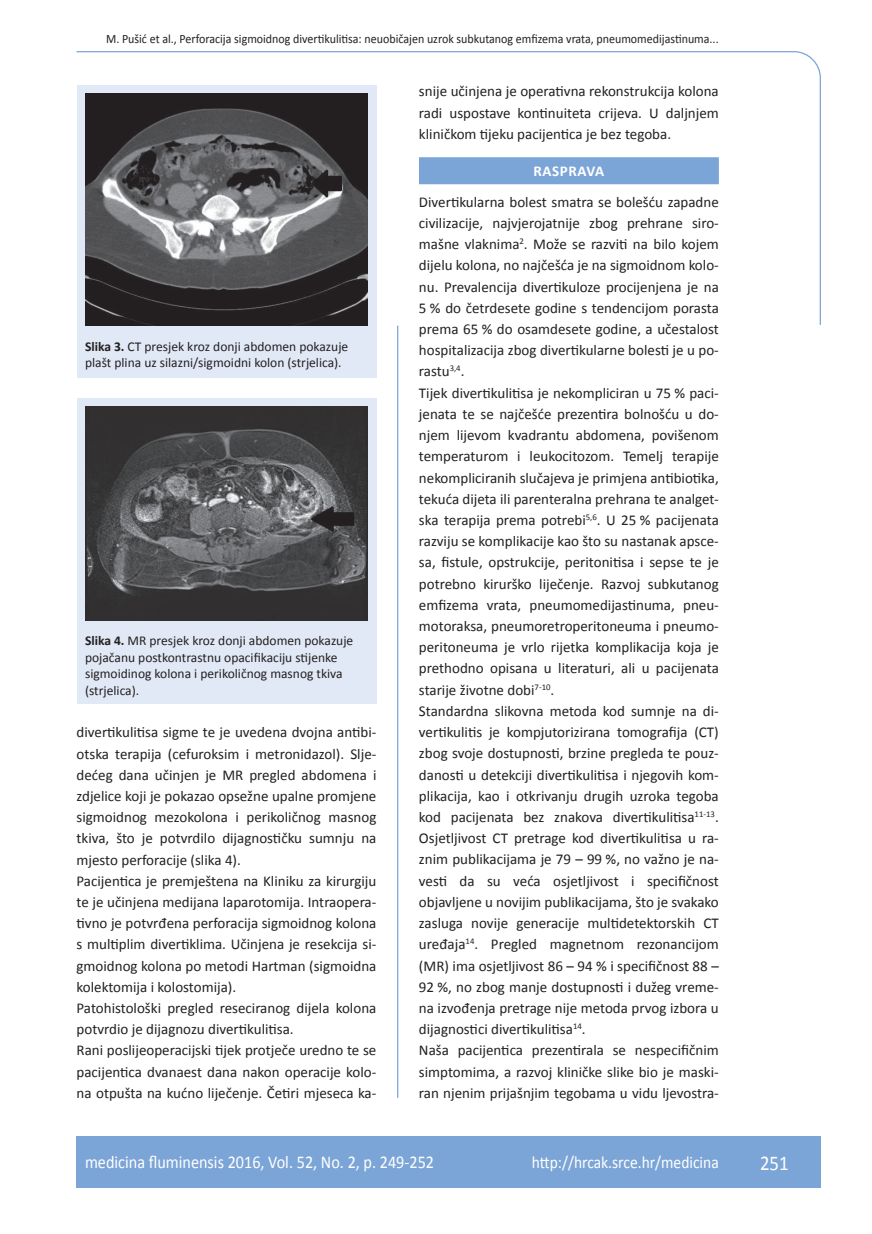
<style>
.page{position:relative;width:872px;height:1234px;background:#fff}
.page>*{position:absolute;margin:0;border:0;box-sizing:border-box;transform-origin:0 0}
.t1{font:21px "Calibri";color:#fff;scale:.9 1}
.t2{font:18px "Calibri";color:#fff;scale:.9 1}
.t3{font:17.25px "Calibri";color:#fff;scale:.9 1}
.t4{font:15px/21.1px "Calibri";color:#231f20}
.t5{font:700 15px "Calibri";letter-spacing:.04em;color:#fff}
.t6{font:13.5px/16.5px "Calibri";color:#231f20}
.t7{font:12.75px "Calibri";color:#231f20;scale:.94 1}
.s1{font-weight:700}
</style>
<div class="page">
<svg style="left:76px;top:51px;width:745px;height:275px"></svg>
<hr style="left:397px;top:325px;width:1px;height:772px;background:#7ca5d7">
<div style="left:77px;top:1135px;width:744px;height:51px;background:#7ca5d7"></div>
<div style="left:419px;top:157px;width:300px;height:27px;background:#7ca5d7"></div>
<div style="left:77px;top:85px;width:299px;height:292px;background:#e1e9f6"></div>
<img style="left:85px;top:94px;width:282px;height:231px">
<div style="left:77px;top:397px;width:299px;height:306px;background:#e1e9f6"></div>
<img style="left:85px;top:406px;width:282px;height:214px">
<p class="t7" style="left:106px;top:30px;width:653px">M. Pušić et al., Perforacija sigmoidnog divertikulitisa: neuobičajen uzrok subkutanog emfizema vrata, pneumomedijastinuma...</p>
<p class="t6" style="left:85px;top:337px;width:265px"><span class="s1">Slika 3.</span> CT presjek kroz donji abdomen pokazuje plašt plina uz silazni/sigmoidni kolon (strjelica).</p>
<p class="t6" style="left:85px;top:631px;width:270px"><span class="s1">Slika 4.</span> MR presjek kroz donji abdomen pokazuje pojačanu postkontrastnu opacifikaciju stijenke sigmoidinog kolona i perikoličnog masnog tkiva (strjelica).</p>
<p class="t4" style="left:77px;top:721px;width:301px">divertikulitisa sigme te je uvedena dvojna antibi&shy;otska terapija (cefuroksim i metronidazol). Slje&shy;dećeg dana učinjen je MR pregled abdomena i zdjelice koji je pokazao opsežne upalne promjene sigmoidnog mezokolona i perikoličnog masnog tkiva, što je potvrdilo dijagnostičku sumnju na mjesto perforacije (slika 4).<br>Pacijentica je premještena na Kliniku za kirurgiju te je učinjena medijana laparotomija. Intraopera&shy;tivno je potvrđena perforacija sigmoidnog kolona s multiplim divertiklima. Učinjena je resekcija si&shy;gmoidnog kolona po metodi Hartman (sigmoidna kolektomija i kolostomija).<br>Patohistološki pregled reseciranog dijela kolona potvrdio je dijagnozu divertikulitisa.<br>Rani poslijeoperacijski tijek protječe uredno te se pacijentica dvanaest dana nakon operacije kolo&shy;na otpušta na kućno liječenje. Četiri mjeseca ka-</p>
<p class="t4" style="left:419px;top:80px;width:301px;text-align:justify">snije učinjena je operativna rekonstrukcija kolona radi uspostave kontinuiteta crijeva. U daljnjem kliničkom tijeku pacijentica je bez tegoba.</p>
<p class="t5" style="left:533px;top:162px;width:72px">RASPRAVA</p>
<p class="t4" style="left:419px;top:190px;width:301px">Divertikularna bolest smatra se bolešću zapadne civilizacije, najvjerojatnije zbog prehrane siro&shy;mašne vlaknima<sup>2</sup>. Može se razviti na bilo kojem dijelu kolona, no najčešća je na sigmoidnom kolo&shy;nu. Prevalencija divertikuloze procijenjena je na 5 % do četrdesete godine s tendencijom porasta prema 65 % do osamdesete godine, a učestalost hospitalizacija zbog divertikularne bolesti je u po&shy;rastu<sup>3,4</sup>.<br>Tijek divertikulitisa je nekompliciran u 75 % paci&shy;jenata te se najčešće prezentira bolnošću u do&shy;njem lijevom kvadrantu abdomena, povišenom temperaturom i leukocitozom. Temelj terapije nekompliciranih slučajeva je primjena antibiotika, tekuća dijeta ili parenteralna prehrana te analget&shy;ska terapija prema potrebi<sup>5,6</sup>. U 25 % pacijenata razviju se komplikacije kao što su nastanak apsce&shy;sa, fistule, opstrukcije, peritonitisa i sepse te je potrebno kirurško liječenje. Razvoj subkutanog emfizema vrata, pneumomedijastinuma, pneu&shy;motoraksa, pneumoretroperitoneuma i pneumo&shy;peritoneuma je vrlo rijetka komplikacija koja je prethodno opisana u literaturi, ali u pacijenata starije životne dobi<sup>7-10</sup>.<br>Standardna slikovna metoda kod sumnje na di&shy;vertikulitis je kompjutorizirana tomografija (CT) zbog svoje dostupnosti, brzine pregleda te pouz&shy;danosti u detekciji divertikulitisa i njegovih kom&shy;plikacija, kao i otkrivanju drugih uzroka tegoba kod pacijenata bez znakova divertikulitisa<sup>11-13</sup>.<br>Osjetljivost CT pretrage kod divertikulitisa u ra&shy;znim publikacijama je 79 – 99 %, no važno je na&shy;vesti da su veća osjetljivost i specifičnost objavljene u novijim publikacijama, što je svakako zasluga novije generacije multidetektorskih CT uređaja<sup>14</sup>. Pregled magnetnom rezonancijom (MR) ima osjetljivost 86 – 94 % i specifičnost 88 – 92 %, no zbog manje dostupnosti i dužeg vreme&shy;na izvođenja pretrage nije metoda prvog izbora u dijagnostici divertikulitisa<sup>14</sup>.<br>Naša pacijentica prezentirala se nespecifičnim simptomima, a razvoj kliničke slike bio je maski&shy;ran njenim prijašnjim tegobama u vidu ljevostra-</p>
<p class="t2" style="left:85px;top:1150px;width:389px">medicina fluminensis 2016, Vol. 52, No. 2, p. 249-252</p>
<p class="t3" style="left:532px;top:1151px;width:209px">http://hrcak.srce.hr/medicina</p>
<h1 class="t1" style="left:760px;top:1149px;width:33px">251</h1>
</div>
